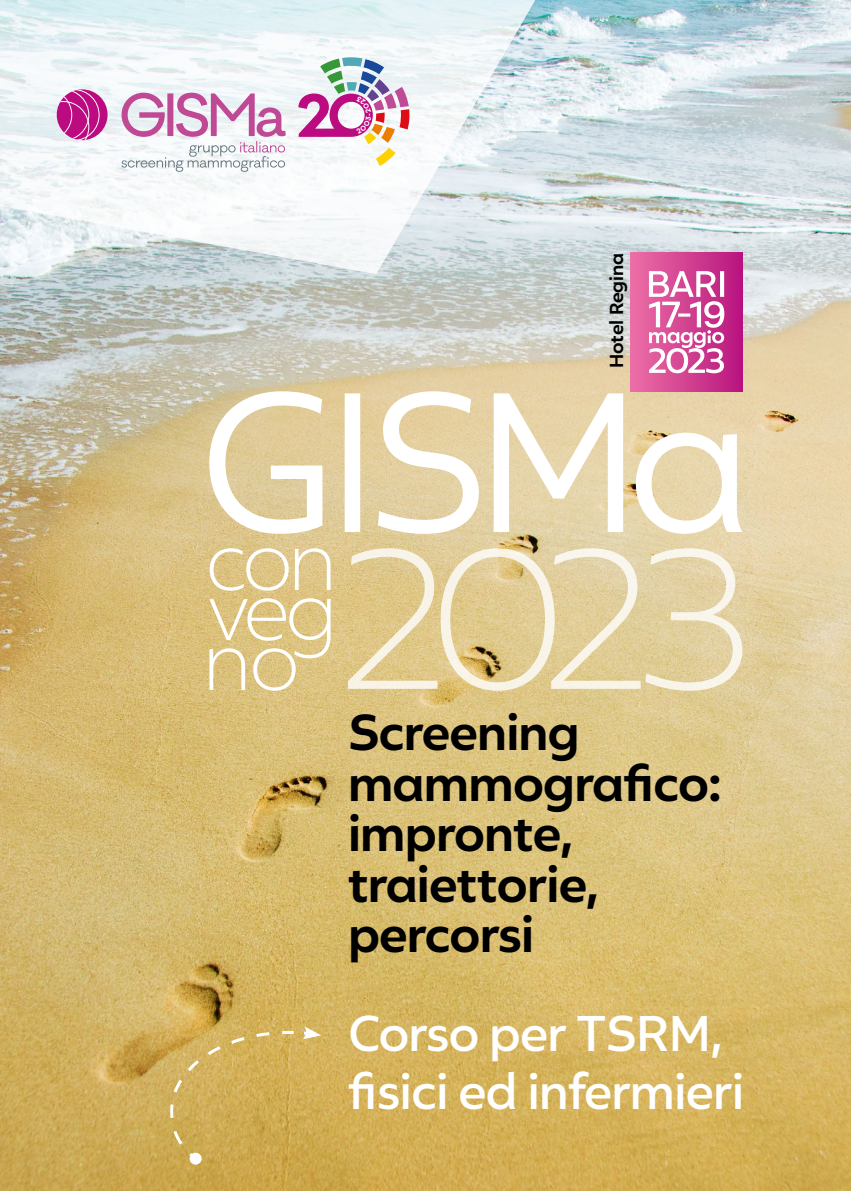
<style>
.page{position:relative;width:851px;height:1191px;background:#fff}
.page>*{position:absolute;margin:0;border:0;box-sizing:border-box;transform-origin:0 0}
.t1{font:700 48.2px/50.6px "Rupert";letter-spacing:-.015em;color:#000}
.t2{font:500 48px/57.6px "Rupert";letter-spacing:-.015em;color:#fff}
.t3{font:700 18px "Rupert";color:#000}
</style>
<div class="page">
<img style="left:0;top:0;width:850px;height:1191px">
<svg style="left:0;top:0;width:545px;height:274px"></svg>
<svg style="left:121px;top:93px;width:165px;height:79px"></svg>
<div style="left:57px;top:89px;width:50px;height:51px;background:#bc0a80;border-radius:50%"></div>
<svg style="left:57px;top:89px;width:42px;height:51px"></svg>
<svg style="left:209px;top:598px;width:121px;height:93px"></svg>
<svg style="left:210px;top:548px;width:120px;height:43px"></svg>
<svg style="left:209px;top:391px;width:533px;height:143px"></svg>
<svg style="left:348px;top:548px;width:394px;height:143px;background:#e4d2a4"></svg>
<div style="left:630px;top:253px;width:112px;height:138px;background:linear-gradient(to right,#ed70a5,#b9177f)"></div>
<svg style="left:648px;top:271px;width:76px;height:102px"></svg>
<div style="left:190px;top:1152px;width:12px;height:12px;background:#fff;border-radius:50%"></div>
<svg style="left:169px;top:1026px;width:152px;height:136px;background:#d1af59"></svg>
<svg style="left:298px;top:57px;width:112px;height:109px"></svg>
<p class="t3" style="left:602px;top:368px;width:117px;rotate:-90deg">Hotel Regina</p>
<p class="t1" style="left:348px;top:703px;width:376px">Screening mammografico: impronte, traiettorie, percorsi</p>
<p class="t2" style="left:348px;top:1000px;width:398px">Corso per TSRM, fisici ed infermieri</p>
</div>
